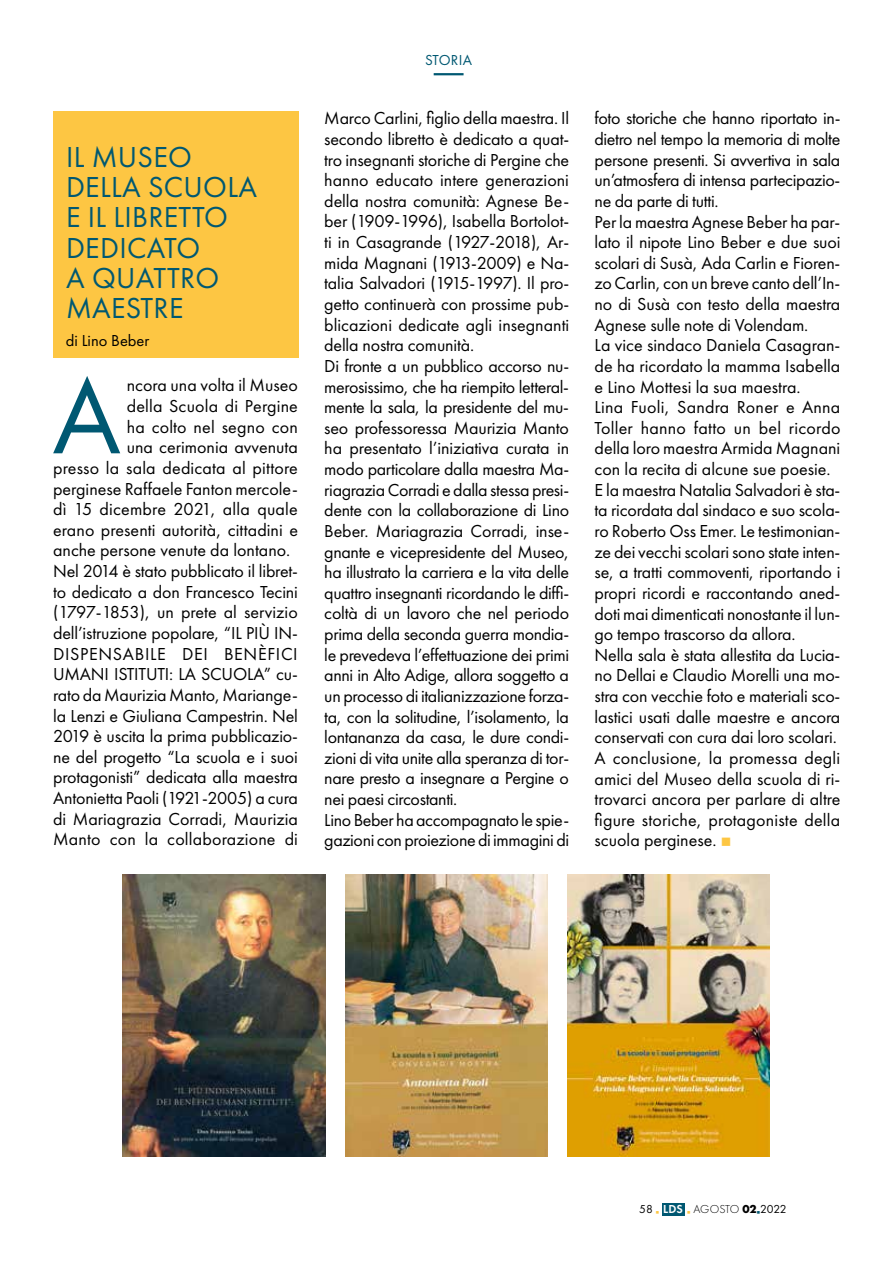
<style>
.page{position:relative;width:893px;height:1263px;background:#fff}
.page>*{position:absolute;margin:0;border:0;box-sizing:border-box;transform-origin:0 0}
.t1{font:110.7px "Futura PT";color:#005872}
.t2{font:30px/30px "Futura PT";letter-spacing:.01em;color:#005872}
.t3{font:18px/20.7px "Futura PT";letter-spacing:-.01em;color:#000}
.t4{font:18px "Futura PT";letter-spacing:.01em;color:#000}
.t5{font:18px "Futura PT";letter-spacing:.035em;color:#000}
.t6{font:16.5px "Futura PT";color:#000}
.t7{font:15px "Futura PT";letter-spacing:.02em;color:#005872}
.t8{font:12px "Futura PT";letter-spacing:-.015em;color:#000}
.s1{color:#fdc643}
.s2{font-weight:600;color:#fff}
.s3{font-weight:300}
.s4{font-weight:700}
.s5{color:#005872}
</style>
<div class="page">
<div style="left:662px;top:1203px;width:22px;height:13px;background:#005872"></div>
<img style="left:568px;top:875px;width:201px;height:282px">
<img style="left:346px;top:875px;width:201px;height:282px">
<img style="left:122px;top:875px;width:203px;height:282px">
<div style="left:53px;top:112px;width:245px;height:246px;background:#fdc643"></div>
<hr style="left:434px;top:73px;width:30px;height:2px;background:#005872">
<h2 class="t2" style="left:66px;top:142px;width:193px">IL MUSEO<br>DELLA SCUOLA<br>E IL LIBRETTO<br>DEDICATO<br>A QUATTRO<br>MAESTRE</h2>
<p class="t6" style="left:66px;top:330px;width:85px">di Lino Beber</p>
<h1 class="t1" style="left:52px;top:351px;width:70px">A</h1>
<p class="t3" style="left:127px;top:375px;width:173px">ncora una volta il Museo</p>
<p class="t4" style="left:127px;top:395px;width:173px">della Scuola di Pergine</p>
<p class="t4" style="left:127px;top:416px;width:173px">ha colto nel segno con</p>
<p class="t3" style="left:127px;top:437px;width:173px">una cerimonia avvenuta</p>
<p class="t4" style="left:53px;top:457px;width:246px">presso la sala dedicata al pittore</p>
<p class="t3" style="left:53px;top:478px;width:246px">perginese Raffaele Fanton mercole-</p>
<p class="t4" style="left:53px;top:498px;width:246px">dì 15 dicembre 2021, alla quale</p>
<p class="t3" style="left:53px;top:519px;width:246px">erano presenti autorità, cittadini e</p>
<p class="t3" style="left:53px;top:540px;width:239px">anche persone venute da lontano.</p>
<p class="t3" style="left:53px;top:561px;width:246px">Nel 2014 è stato pubblicato il libret-</p>
<p class="t3" style="left:53px;top:581px;width:246px">to dedicato a don Francesco Tecini</p>
<p class="t3" style="left:53px;top:602px;width:246px">(1797-1853), un prete al servizio</p>
<p class="t3" style="left:53px;top:622px;width:246px">dell’istruzione popolare, “IL PIÙ IN-</p>
<p class="t5" style="left:53px;top:643px;width:246px">DISPENSABILE DEI BENÈFICI</p>
<p class="t3" style="left:53px;top:664px;width:246px">UMANI ISTITUTI: LA SCUOLA” cu-</p>
<p class="t3" style="left:53px;top:684px;width:246px">rato da Maurizia Manto, Mariange-</p>
<p class="t3" style="left:53px;top:705px;width:246px">la Lenzi e Giuliana Campestrin. Nel</p>
<p class="t3" style="left:53px;top:726px;width:246px">2019 è uscita la prima pubblicazio-</p>
<p class="t3" style="left:53px;top:746px;width:246px">ne del progetto “La scuola e i suoi</p>
<p class="t3" style="left:53px;top:767px;width:246px">protagonisti” dedicata alla maestra</p>
<p class="t3" style="left:53px;top:788px;width:246px">Antonietta Paoli (1921-2005) a cura</p>
<p class="t3" style="left:53px;top:808px;width:246px">di Mariagrazia Corradi, Maurizia</p>
<p class="t4" style="left:53px;top:829px;width:246px">Manto con la collaborazione di</p>
<p class="t7" style="left:425px;top:51px;width:48px">STORIA</p>
<p class="t3" style="left:324px;top:108px;width:246px">Marco Carlini, figlio della maestra. Il secondo libretto è dedicato a quat&shy;tro insegnanti storiche di Pergine che hanno educato intere generazioni della nostra comunità: Agnese Be&shy;ber (1909-1996), Isabella Bortolot&shy;ti in Casagrande (1927-2018), Ar&shy;mida Magnani (1913-2009) e Na&shy;talia Salvadori (1915-1997). Il pro&shy;getto continuerà con prossime pub&shy;blicazioni dedicate agli insegnanti della nostra comunità.<br>Di fronte a un pubblico accorso nu&shy;merosissimo, che ha riempito letteral&shy;mente la sala, la presidente del mu&shy;seo professoressa Maurizia Manto ha presentato l’iniziativa curata in modo particolare dalla maestra Ma&shy;riagrazia Corradi e dalla stessa presi&shy;dente con la collaborazione di Lino Beber. Mariagrazia Corradi, inse&shy;gnante e vicepresidente del Museo, ha illustrato la carriera e la vita delle quattro insegnanti ricordando le diffi&shy;coltà di un lavoro che nel periodo prima della seconda guerra mondia&shy;le prevedeva l’effettuazione dei primi anni in Alto Adige, allora soggetto a un processo di italianizzazione forza&shy;ta, con la solitudine, l’isolamento, la lontananza da casa, le dure condi&shy;zioni di vita unite alla speranza di tor&shy;nare presto a insegnare a Pergine o nei paesi circostanti.<br>Lino Beber ha accompagnato le spie&shy;gazioni con proiezione di immagini di</p>
<p class="t3" style="left:595px;top:108px;width:247px">foto storiche che hanno riportato in&shy;dietro nel tempo la memoria di molte persone presenti. Si avvertiva in sala un’atmosfera di intensa partecipazio&shy;ne da parte di tutti.<br>Per la maestra Agnese Beber ha par&shy;lato il nipote Lino Beber e due suoi scolari di Susà, Ada Carlin e Fioren&shy;zo Carlin, con un breve canto dell’In&shy;no di Susà con testo della maestra Agnese sulle note di Volendam.<br>La vice sindaco Daniela Casagran&shy;de ha ricordato la mamma Isabella e Lino Mottesi la sua maestra.<br>Lina Fuoli, Sandra Roner e Anna Toller hanno fatto un bel ricordo della loro maestra Armida Magnani con la recita di alcune sue poesie.<br>E la maestra Natalia Salvadori è sta&shy;ta ricordata dal sindaco e suo scola&shy;ro Roberto Oss Emer. Le testimonian&shy;ze dei vecchi scolari sono state inten&shy;se, a tratti commoventi, riportando i propri ricordi e raccontando aned&shy;doti mai dimenticati nonostante il lun&shy;go tempo trascorso da allora.<br>Nella sala è stata allestita da Lucia&shy;no Dellai e Claudio Morelli una mo&shy;stra con vecchie foto e materiali sco&shy;lastici usati dalle maestre e ancora conservati con cura dai loro scolari.<br>A conclusione, la promessa degli amici del Museo della scuola di ri&shy;trovarci ancora per parlare di altre figure storiche, protagoniste della scuola perginese. <span class="s1">■</span></p>
<p class="t8" style="left:639px;top:1202px;width:149px">58 <span class="s1">■</span> <span class="s2">LDS</span> <span class="s1">■</span> <span class="s3">AGOSTO</span> <span class="s4">02</span><span class="s5">■</span>2022</p>
</div>
